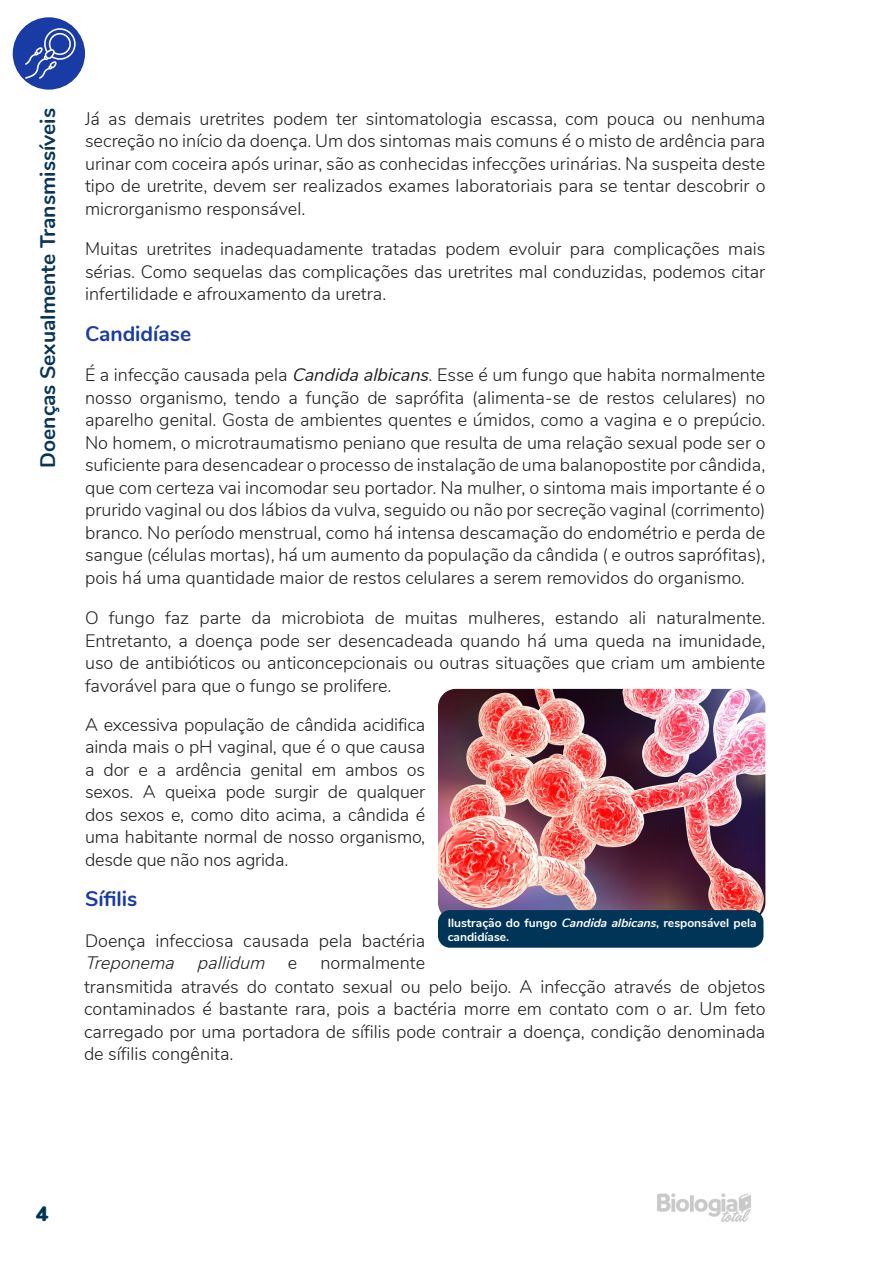
<style>
.page{position:relative;width:893px;height:1263px;background:#fff}
.page>*{position:absolute;margin:0;border:0;box-sizing:border-box;transform-origin:0 0}
.t1{font:700 21px "Nunito";color:#093556}
.TÍTULO_PEQUENO_1{font:700 21px "Nunito";color:#193ba5}
.t2{font:900 21px "Nunito";color:#003558}
.TEXTO{font:300 18px/22.5px "Nunito";color:#231f20;text-align:justify}
.LEGENDA_IMG{font:700 12px/14.4px "Nunito";color:#fff}
.s1{font-weight:400;font-style:italic}
.s2{font-style:italic}
</style>
<div class="page">
<img style="left:657px;top:1193px;width:94px;height:29px">
<div style="left:13px;top:17px;width:72px;height:73px;background:#193ba5;border-radius:50%"></div>
<svg style="left:25px;top:28px;width:51px;height:51px"></svg>
<img style="left:438px;top:689px;width:327px;height:232px">
<div style="left:438px;top:910px;width:325px;height:38px;background:#003558;border-radius:12px"></div>
<p class="t1" style="left:32px;top:468px;width:361px;rotate:-90deg">Doenças Sexualmente Transmissíveis</p>
<p class="TEXTO" style="left:85px;top:106px;width:682px">Já as demais uretrites podem ter sintomatologia escassa, com pouca ou nenhuma secreção no início da doença. Um dos sintomas mais comuns é o misto de ardência para urinar com coceira após urinar, são as conhecidas infecções urinárias. Na suspeita deste tipo de uretrite, devem ser realizados exames laboratoriais para se tentar descobrir o microrganismo responsável.</p>
<p class="TEXTO" style="left:85px;top:237px;width:682px">Muitas uretrites inadequadamente tratadas podem evoluir para complicações mais sérias. Como sequelas das complicações das uretrites mal conduzidas, podemos citar infertilidade e afrouxamento da uretra.</p>
<p class="TÍTULO_PEQUENO_1" style="left:85px;top:318px;width:108px">Candidíase</p>
<p class="TEXTO" style="left:85px;top:363px;width:682px">É a infecção causada pela <span class="s1">Candida albicans</span>. Esse é um fungo que habita normalmente nosso organismo, tendo a função de saprófita (alimenta-se de restos celulares) no aparelho genital. Gosta de ambientes quentes e úmidos, como a vagina e o prepúcio.<br>No homem, o microtraumatismo peniano que resulta de uma relação sexual pode ser o suficiente para desencadear o processo de instalação de uma balanopostite por cândida, que com certeza vai incomodar seu portador. Na mulher, o sintoma mais importante é o prurido vaginal ou dos lábios da vulva, seguido ou não por secreção vaginal (corrimento) branco. No período menstrual, como há intensa descamação do endométrio e perda de sangue (células mortas), há um aumento da população da cândida ( e outros saprófitas), pois há uma quantidade maior de restos celulares a serem removidos do organismo.</p>
<p class="TEXTO" style="left:85px;top:606px;width:682px">O fungo faz parte da microbiota de muitas mulheres, estando ali naturalmente.<br>Entretanto, a doença pode ser desencadeada quando há uma queda na imunidade, uso de antibióticos ou anticoncepcionais ou outras situações que criam um ambiente favorável para que o fungo se prolifere.</p>
<p class="TEXTO" style="left:85px;top:712px;width:342px">A excessiva população de cândida acidifica ainda mais o pH vaginal, que é o que causa a dor e a ardência genital em ambos os sexos. A queixa pode surgir de qualquer dos sexos e, como dito acima, a cândida é uma habitante normal de nosso organismo, desde que não nos agrida.</p>
<p class="TÍTULO_PEQUENO_1" style="left:85px;top:884px;width:54px">Sífilis</p>
<p class="TEXTO" style="left:85px;top:928px;width:342px">Doença infecciosa causada pela bactéria<br><span class="s2">Treponema pallidum</span> e</p>
<p class="LEGENDA_IMG" style="left:448px;top:915px;width:310px">Ilustração do fungo <span class="s2">Candida albicans</span>, responsável pela candidíase.</p>
<p class="TEXTO" style="left:84px;top:974px;width:683px">transmitida através do contato sexual ou pelo beijo. A infecção através de objetos contaminados é bastante rara, pois a bactéria morre em contato com o ar. Um feto carregado por uma portadora de sífilis pode contrair a doença, condição denominada de sífilis congênita.</p>
<p class="TEXTO" style="left:320px;top:951px;width:106px">normalmente</p>
<p class="t2" style="left:36px;top:1198px;width:14px">4</p>
</div>
